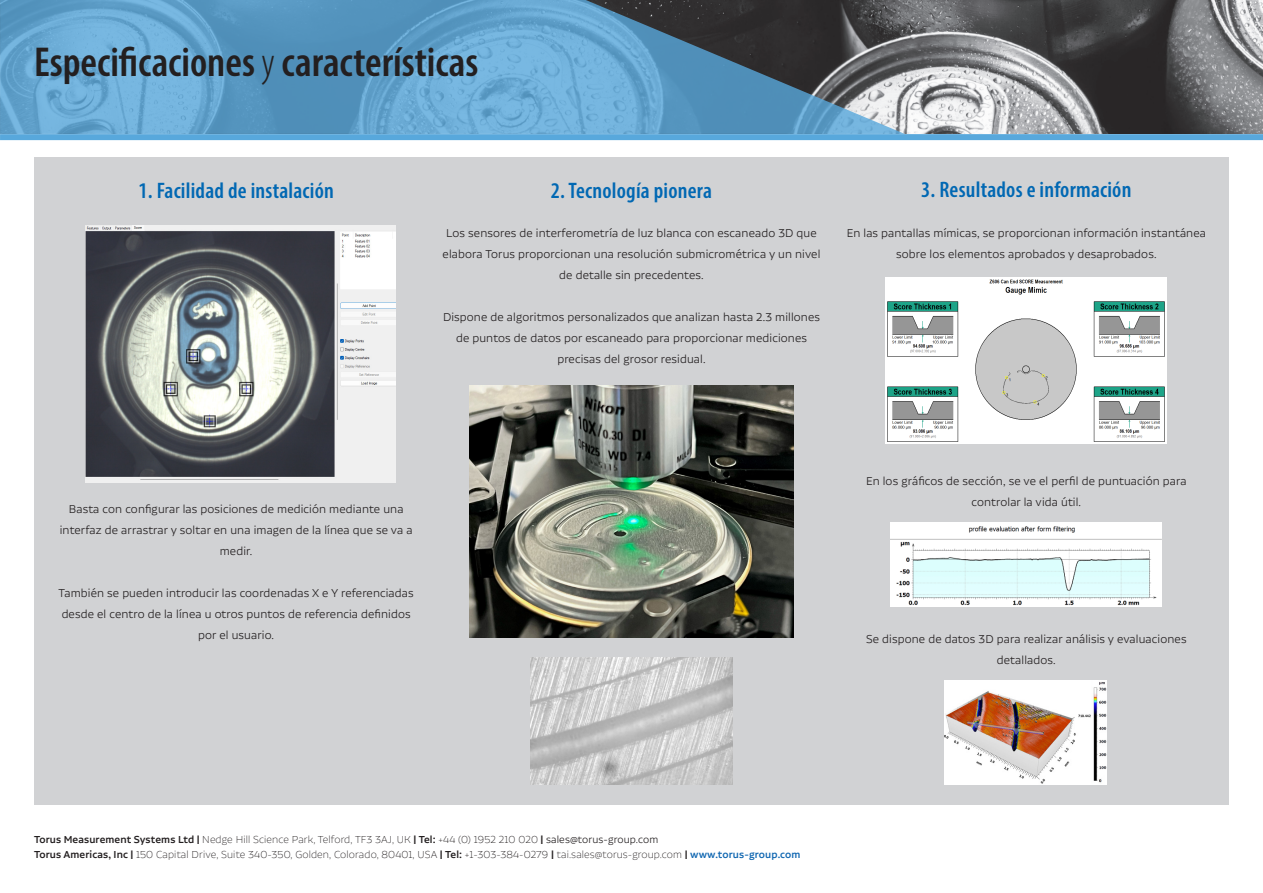
<style>
.page{position:relative;width:1263px;height:893px;background:#fff}
.page>*{position:absolute;margin:0;border:0;box-sizing:border-box;transform-origin:0 0}
.t1{font:600 condensed 42px "Myriad Pro";color:#231f20}
.t2{font:600 condensed 22.5px "Myriad Pro";letter-spacing:.01em;color:#0168b3}
.t3{font:300 13.5px/21px "Alvar Pro";letter-spacing:.01em;color:#231f20;text-align:center}
.t4{font:200 12px "Alvar Pro";letter-spacing:.01em;color:#231f20}
.s1{font-weight:300}
.s2{font-weight:500}
.s3{font-weight:500;color:#1268b2}
</style>
<div class="page">
<img style="left:905px;top:0;width:358px;height:134px">
<svg style="left:0;top:0;width:905px;height:134px;background:#5e92b5"></svg>
<div style="left:0;top:134px;width:1263px;height:6px;background:#58a8dc"></div>
<div style="left:34px;top:157px;width:1195px;height:647px;background:#d1d2d4"></div>
<img style="left:890px;top:522px;width:271px;height:85px">
<img style="left:944px;top:680px;width:163px;height:104px">
<img style="left:85px;top:225px;width:310px;height:257px">
<img style="left:469px;top:386px;width:325px;height:251px">
<img style="left:530px;top:657px;width:203px;height:127px">
<img style="left:885px;top:278px;width:281px;height:166px">
<p class="t1" style="left:34px;top:36px;width:446px">Especificaciones <span class="s1">y</span> características</p>
<p class="t2" style="left:138px;top:177px;width:197px">1. Facilidad de instalación</p>
<p class="t2" style="left:551px;top:177px;width:163px">2. Tecnología pionera</p>
<p class="t2" style="left:921px;top:175px;width:212px">3. Resultados e información</p>
<p class="t3" style="left:443px;top:222px;width:379px">Los sensores de interferometría de luz blanca con escaneado 3D que elabora Torus proporcionan una resolución submicrométrica y un nivel de detalle sin precedentes.</p>
<p class="t3" style="left:443px;top:306px;width:378px">Dispone de algoritmos personalizados que analizan hasta 2.3 millones de puntos de datos por escaneado para proporcionar mediciones precisas del grosor residual.</p>
<p class="t3" style="left:847px;top:222px;width:361px">En las pantallas mímicas, se proporcionan información instantánea sobre los elementos aprobados y desaprobados.</p>
<p class="t3" style="left:60px;top:498px;width:354px">Basta con configurar las posiciones de medición mediante una interfaz de arrastrar y soltar en una imagen de la línea que se va a medir.</p>
<p class="t3" style="left:59px;top:582px;width:357px">También se pueden introducir las coordenadas X e Y referenciadas desde el centro de la línea u otros puntos de referencia definidos por el usuario.</p>
<p class="t3" style="left:866px;top:470px;width:322px">En los gráficos de sección, se ve el perfil de puntuación para controlar la vida útil.</p>
<p class="t3" style="left:866px;top:628px;width:322px">Se dispone de datos 3D para realizar análisis y evaluaciones detallados.</p>
<p class="t4" style="left:34px;top:834px;width:626px"><span class="s2">Torus Measurement Systems Ltd |</span> Nedge Hill Science Park, Telford, TF3 3AJ, UK <span class="s2">| Tel:</span> +44 (0) 1952 210 020 <span class="s2">|</span> <span class="s1">sales@torus-group.com</span></p>
<p class="t4" style="left:34px;top:849px;width:768px"><span class="s2">Torus Americas, Inc |</span> 150 Capital Drive, Suite 340-350, Golden, Colorado, 80401, USA <span class="s2">| Tel:</span> +1-303-384-0279 <span class="s2">|</span> tai.sales@torus-group.com <span class="s2">|</span> <span class="s3">www.torus-group.com</span></p>
</div>
